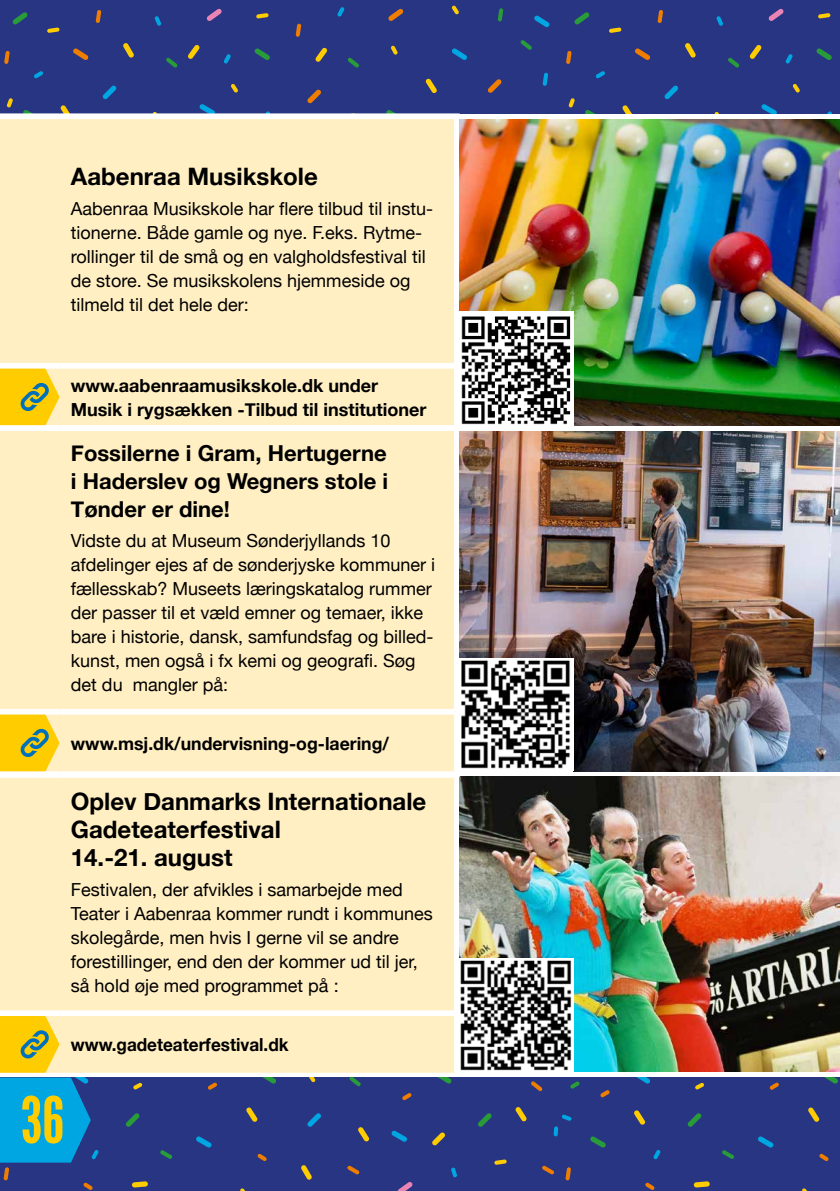
<style>
.page{position:relative;width:840px;height:1191px;background:#fff}
.page>*{position:absolute;margin:0;border:0;box-sizing:border-box;transform-origin:0 0}
.t1{font:64px "League Gothic";color:#fc0}
.t2{font:700 24px/28px "Helvetica Neue";color:#000}
.t3{font:700 22px/28px "Helvetica Neue";color:#000;text-align:justify}
.t4{font:18px/24px "Helvetica Neue";color:#000}
.t5{font:700 18px/24px "Helvetica Neue";color:#000}
.t6{font:700 18px "Helvetica Neue";color:#000;scale:.95 1}
</style>
<div class="page">
<div style="left:0;top:778px;width:454px;height:294px;background:#ffefc3"></div>
<div style="left:0;top:772px;width:60px;height:6px;background:#fffcf5"></div>
<div style="left:0;top:1010px;width:60px;height:6px;background:#fff"></div>
<div style="left:60px;top:772px;width:399px;height:6px;background:#fffcf5"></div>
<div style="left:60px;top:1010px;width:394px;height:6px;background:#fff"></div>
<img style="left:459px;top:777px;width:380px;height:294px">
<img style="left:459px;top:958px;width:114px;height:113px">
<div style="left:0;top:1077px;width:839px;height:114px;background:#283583"></div>
<svg style="left:132px;top:1181px;width:16px;height:6px"></svg>
<svg style="left:301px;top:1165px;width:11px;height:14px"></svg>
<svg style="left:309px;top:1077px;width:6px;height:5px"></svg>
<svg style="left:240px;top:1188px;width:5px;height:3px"></svg>
<svg style="left:432px;top:1132px;width:13px;height:13px"></svg>
<svg style="left:494px;top:1159px;width:12px;height:5px"></svg>
<svg style="left:133px;top:1083px;width:9px;height:6px"></svg>
<svg style="left:246px;top:1107px;width:11px;height:14px"></svg>
<svg style="left:358px;top:1127px;width:11px;height:14px"></svg>
<svg style="left:515px;top:1107px;width:11px;height:14px"></svg>
<svg style="left:478px;top:1113px;width:13px;height:13px"></svg>
<svg style="left:451px;top:1167px;width:6px;height:10px"></svg>
<svg style="left:553px;top:1126px;width:5px;height:10px"></svg>
<svg style="left:531px;top:1081px;width:11px;height:10px"></svg>
<svg style="left:542px;top:1165px;width:12px;height:9px"></svg>
<svg style="left:438px;top:1077px;width:13px;height:6px"></svg>
<svg style="left:307px;top:1113px;width:14px;height:13px"></svg>
<svg style="left:391px;top:1130px;width:16px;height:11px"></svg>
<svg style="left:402px;top:1093px;width:9px;height:7px"></svg>
<svg style="left:257px;top:1153px;width:10px;height:8px"></svg>
<svg style="left:349px;top:1077px;width:12px;height:9px"></svg>
<svg style="left:347px;top:1165px;width:12px;height:9px"></svg>
<svg style="left:397px;top:1182px;width:15px;height:9px"></svg>
<svg style="left:262px;top:1077px;width:14px;height:6px"></svg>
<svg style="left:126px;top:1113px;width:14px;height:13px"></svg>
<svg style="left:196px;top:1136px;width:16px;height:11px"></svg>
<svg style="left:208px;top:1082px;width:9px;height:7px"></svg>
<svg style="left:160px;top:1150px;width:12px;height:8px"></svg>
<svg style="left:693px;top:1181px;width:16px;height:6px"></svg>
<svg style="left:802px;top:1188px;width:5px;height:3px"></svg>
<svg style="left:634px;top:1110px;width:11px;height:14px"></svg>
<svg style="left:695px;top:1082px;width:9px;height:7px"></svg>
<svg style="left:808px;top:1107px;width:11px;height:14px"></svg>
<svg style="left:819px;top:1153px;width:9px;height:8px"></svg>
<svg style="left:824px;top:1077px;width:13px;height:6px"></svg>
<svg style="left:687px;top:1113px;width:14px;height:13px"></svg>
<svg style="left:758px;top:1136px;width:15px;height:11px"></svg>
<svg style="left:769px;top:1082px;width:9px;height:7px"></svg>
<svg style="left:645px;top:1182px;width:9px;height:8px"></svg>
<svg style="left:722px;top:1150px;width:12px;height:8px"></svg>
<svg style="left:565px;top:1167px;width:5px;height:13px"></svg>
<svg style="left:636px;top:1077px;width:14px;height:6px"></svg>
<svg style="left:590px;top:1136px;width:15px;height:11px"></svg>
<svg style="left:600px;top:1090px;width:9px;height:7px"></svg>
<svg style="left:570px;top:1081px;width:9px;height:7px"></svg>
<svg style="left:653px;top:1150px;width:7px;height:9px"></svg>
<svg style="left:561px;top:1114px;width:10px;height:6px"></svg>
<div style="left:0;top:0;width:839px;height:113px;background:#283583"></div>
<svg style="left:47px;top:27px;width:13px;height:6px"></svg>
<svg style="left:231px;top:84px;width:7px;height:8px"></svg>
<svg style="left:452px;top:6px;width:7px;height:8px"></svg>
<svg style="left:256px;top:13px;width:12px;height:5px"></svg>
<svg style="left:60px;top:105px;width:10px;height:8px"></svg>
<svg style="left:123px;top:43px;width:11px;height:15px"></svg>
<svg style="left:188px;top:45px;width:12px;height:14px"></svg>
<svg style="left:315px;top:48px;width:12px;height:14px"></svg>
<svg style="left:425px;top:78px;width:12px;height:15px"></svg>
<svg style="left:391px;top:45px;width:6px;height:10px"></svg>
<svg style="left:7px;top:98px;width:6px;height:9px"></svg>
<svg style="left:487px;top:79px;width:14px;height:14px"></svg>
<svg style="left:520px;top:40px;width:11px;height:10px"></svg>
<svg style="left:497px;top:8px;width:6px;height:13px"></svg>
<svg style="left:542px;top:73px;width:6px;height:13px"></svg>
<svg style="left:388px;top:9px;width:15px;height:12px"></svg>
<svg style="left:452px;top:48px;width:15px;height:12px"></svg>
<svg style="left:534px;top:15px;width:15px;height:12px"></svg>
<svg style="left:307px;top:89px;width:14px;height:14px"></svg>
<svg style="left:386px;top:110px;width:9px;height:3px"></svg>
<svg style="left:347px;top:58px;width:12px;height:9px"></svg>
<svg style="left:295px;top:24px;width:6px;height:13px"></svg>
<svg style="left:206px;top:9px;width:16px;height:12px"></svg>
<svg style="left:254px;top:48px;width:16px;height:12px"></svg>
<svg style="left:102px;top:85px;width:14px;height:14px"></svg>
<svg style="left:199px;top:104px;width:16px;height:9px"></svg>
<svg style="left:154px;top:16px;width:7px;height:10px"></svg>
<svg style="left:337px;top:7px;width:7px;height:9px"></svg>
<svg style="left:166px;top:58px;width:11px;height:9px"></svg>
<svg style="left:96px;top:10px;width:5px;height:13px"></svg>
<svg style="left:4px;top:51px;width:6px;height:13px"></svg>
<svg style="left:12px;top:12px;width:16px;height:12px"></svg>
<svg style="left:73px;top:48px;width:16px;height:12px"></svg>
<svg style="left:23px;top:110px;width:9px;height:3px"></svg>
<svg style="left:34px;top:71px;width:9px;height:7px"></svg>
<svg style="left:224px;top:54px;width:7px;height:9px"></svg>
<svg style="left:609px;top:27px;width:12px;height:6px"></svg>
<svg style="left:792px;top:84px;width:7px;height:8px"></svg>
<svg style="left:818px;top:13px;width:12px;height:5px"></svg>
<svg style="left:622px;top:105px;width:10px;height:8px"></svg>
<svg style="left:685px;top:43px;width:10px;height:15px"></svg>
<svg style="left:749px;top:45px;width:12px;height:14px"></svg>
<svg style="left:568px;top:98px;width:6px;height:9px"></svg>
<svg style="left:768px;top:9px;width:15px;height:12px"></svg>
<svg style="left:816px;top:48px;width:15px;height:12px"></svg>
<svg style="left:664px;top:85px;width:14px;height:14px"></svg>
<svg style="left:761px;top:104px;width:15px;height:9px"></svg>
<svg style="left:716px;top:16px;width:6px;height:10px"></svg>
<svg style="left:728px;top:58px;width:11px;height:9px"></svg>
<svg style="left:657px;top:10px;width:5px;height:13px"></svg>
<svg style="left:566px;top:51px;width:5px;height:13px"></svg>
<svg style="left:574px;top:12px;width:15px;height:12px"></svg>
<svg style="left:635px;top:48px;width:15px;height:12px"></svg>
<svg style="left:585px;top:110px;width:9px;height:3px"></svg>
<svg style="left:595px;top:71px;width:10px;height:7px"></svg>
<svg style="left:785px;top:54px;width:7px;height:9px"></svg>
<div style="left:0;top:119px;width:454px;height:306px;background:#ffefc3"></div>
<div style="left:0;top:363px;width:60px;height:6px;background:#fff"></div>
<div style="left:60px;top:363px;width:394px;height:6px;background:#fff"></div>
<svg style="left:0;top:369px;width:60px;height:56px;background:#e8c828"></svg>
<div style="left:0;top:431px;width:454px;height:340px;background:#ffefc3"></div>
<div style="left:0;top:709px;width:60px;height:5px;background:#fff"></div>
<div style="left:0;top:771px;width:60px;height:6px;background:#fff"></div>
<div style="left:60px;top:709px;width:394px;height:5px;background:#fff"></div>
<div style="left:60px;top:771px;width:399px;height:6px;background:#fff"></div>
<svg style="left:0;top:714px;width:60px;height:57px;background:#e8c82a"></svg>
<img style="left:459px;top:119px;width:380px;height:306px">
<img style="left:459px;top:431px;width:380px;height:340px">
<svg style="left:0;top:1016px;width:99px;height:174px"></svg>
<img style="left:459px;top:658px;width:114px;height:113px">
<img style="left:459px;top:312px;width:114px;height:113px">
<h2 class="t2" style="left:71px;top:163px;width:248px">Aabenraa Musikskole</h2>
<p class="t4" style="left:71px;top:198px;width:363px">Aabenraa Musikskole har flere tilbud til instu&shy;tionerne. Både gamle og nye. F.eks. Rytme&shy;rollinger til de små og en valgholdsfestival til de store. Se musikskolens hjemmeside og tilmeld til det hele der:</p>
<p class="t5" style="left:71px;top:374px;width:357px">www.aabenraamusikskole.dk under<br>Musik i rygsækken -Tilbud til institutioner</p>
<p class="t3" style="left:71px;top:440px;width:318px">Fossilerne i Gram, Hertugerne i Haderslev og Wegners stole i Tønder er dine!</p>
<p class="t4" style="left:71px;top:529px;width:365px">Vidste du at Museum Sønderjyllands 10 afdelinger ejes af de sønderjyske kommuner i fællesskab? Museets læringskatalog rummer der passer til et væld emner og temaer, ikke bare i historie, dansk, samfundsfag og billed&shy;kunst, men også i fx kemi og geografi. Søg det du mangler på:</p>
<p class="t5" style="left:71px;top:732px;width:319px">www.msj.dk/undervisning-og-laering/</p>
<h2 class="t2" style="left:71px;top:788px;width:357px">Oplev Danmarks Internationale<br>Gadeteaterfestival<br>14.-21. august</h2>
<p class="t4" style="left:71px;top:878px;width:363px">Festivalen, der afvikles i samarbejde med Teater i Aabenraa kommer rundt i kommunes skolegårde, men hvis I gerne vil se andre forestillinger, end den der kommer ud til jer, så hold øje med programmet på :</p>
<p class="t6" style="left:71px;top:1031px;width:230px">www.gadeteaterfestival.dk</p>
<h1 class="t1" style="left:21px;top:1082px;width:45px">36</h1>
</div>
